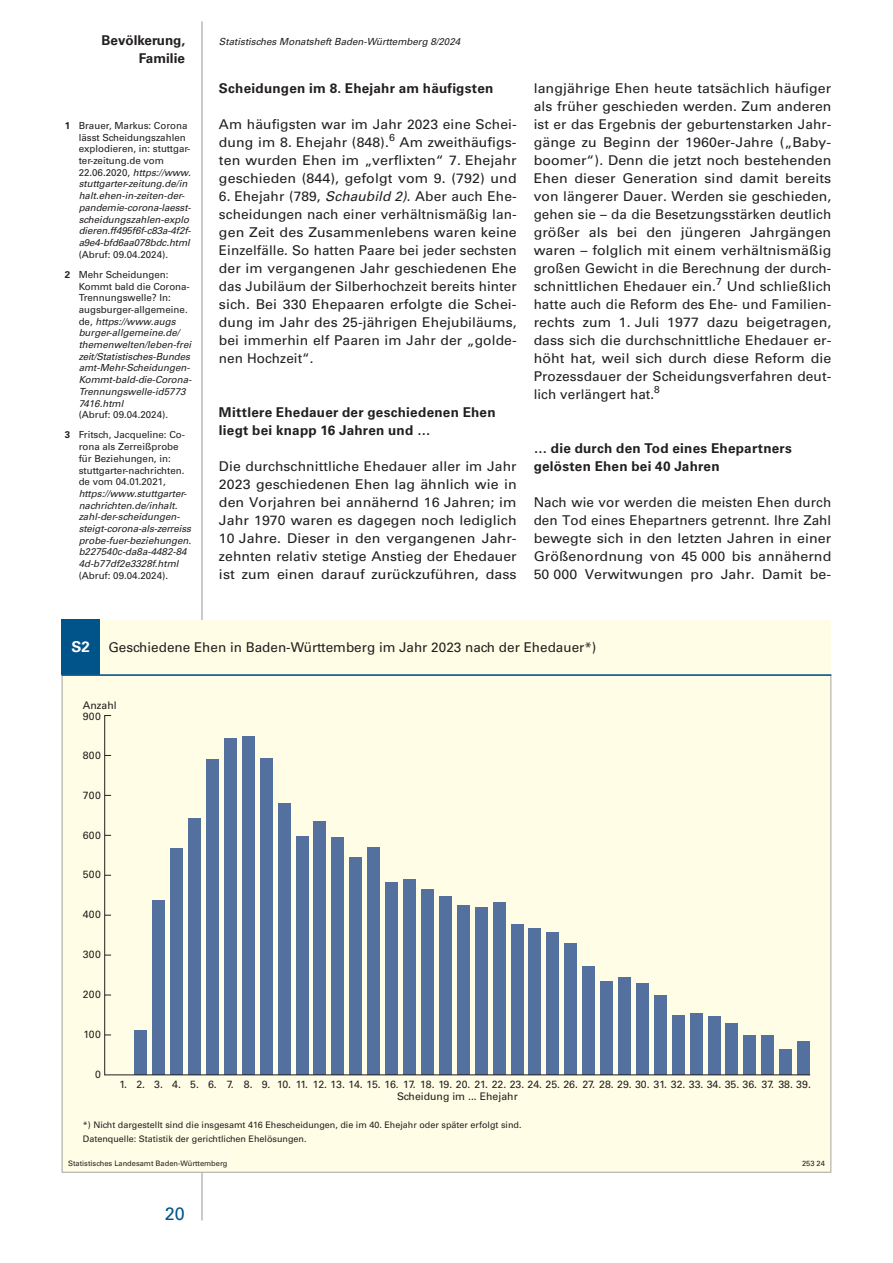
<style>
.page{position:relative;width:893px;height:1263px;background:#fff}
.page>*{position:absolute;margin:0;border:0;box-sizing:border-box;transform-origin:0 0}
.t1{font:18px "Univers";color:#01548a}
.Fließtext{font:13.5px/18px "Univers";letter-spacing:.005em;color:#231f20;text-align:justify}
.Fließtext-2{font:13.5px/18px "Univers";letter-spacing:.005em;color:#231f20;text-align:justify;scale:1.05 1}
.Kapitelzwischenübers{font:700 13.5px/18px "Univers";letter-spacing:.02em;color:#231f20}
.Kopfzeile_Beitragsth{font:700 13.5px "Univers";color:#231f20}
.t2{font:10.5px "Univers";color:#231f20}
.Kopfzeile_Ausgabe{font:italic 9.75px/11.7px "Univers";color:#231f20}
.t3{font:9px/13.5px "Univers";color:#231f20}
.t4{font:7.5px "Univers";color:#231f20}
.s1{font-weight:700;font-style:normal}
.s2{font-style:normal}
.s3{font-style:italic}
.s4{font-weight:700;font-size:15px;color:#fff}
</style>
<div class="page">
<hr style="left:202px;top:21px;width:1px;height:1199px;background:#939598">
<div style="left:62px;top:620px;width:769px;height:552px;background:#fffde5"></div>
<div style="left:62px;top:620px;width:38px;height:55px;background:#01548a"></div>
<svg style="left:62px;top:676px;width:769px;height:496px"></svg>
<hr style="left:104px;top:715px;width:1px;height:360px;background:#231f20">
<div style="left:134px;top:1030px;width:13px;height:45px;background:#54709e"></div>
<div style="left:152px;top:900px;width:13px;height:175px;background:#54709e"></div>
<div style="left:170px;top:848px;width:13px;height:227px;background:#54709e"></div>
<div style="left:188px;top:818px;width:13px;height:257px;background:#54709e"></div>
<div style="left:206px;top:760px;width:13px;height:315px;background:#54709e"></div>
<div style="left:224px;top:738px;width:13px;height:337px;background:#54709e"></div>
<div style="left:242px;top:736px;width:13px;height:339px;background:#54709e"></div>
<div style="left:260px;top:759px;width:13px;height:316px;background:#54709e"></div>
<div style="left:278px;top:804px;width:13px;height:271px;background:#54709e"></div>
<div style="left:296px;top:836px;width:12px;height:239px;background:#54709e"></div>
<div style="left:314px;top:822px;width:12px;height:253px;background:#54709e"></div>
<div style="left:331px;top:838px;width:13px;height:237px;background:#54709e"></div>
<div style="left:349px;top:857px;width:13px;height:218px;background:#54709e"></div>
<div style="left:367px;top:848px;width:13px;height:227px;background:#54709e"></div>
<div style="left:385px;top:882px;width:13px;height:193px;background:#54709e"></div>
<div style="left:403px;top:880px;width:13px;height:195px;background:#54709e"></div>
<div style="left:421px;top:889px;width:13px;height:186px;background:#54709e"></div>
<div style="left:439px;top:896px;width:13px;height:179px;background:#54709e"></div>
<div style="left:457px;top:905px;width:13px;height:170px;background:#54709e"></div>
<div style="left:475px;top:907px;width:13px;height:168px;background:#54709e"></div>
<div style="left:493px;top:903px;width:13px;height:172px;background:#54709e"></div>
<div style="left:511px;top:924px;width:12px;height:151px;background:#54709e"></div>
<div style="left:528px;top:929px;width:13px;height:146px;background:#54709e"></div>
<div style="left:546px;top:933px;width:13px;height:142px;background:#54709e"></div>
<div style="left:564px;top:943px;width:13px;height:132px;background:#54709e"></div>
<div style="left:582px;top:966px;width:13px;height:109px;background:#54709e"></div>
<div style="left:600px;top:981px;width:13px;height:94px;background:#54709e"></div>
<div style="left:618px;top:977px;width:13px;height:98px;background:#54709e"></div>
<div style="left:636px;top:983px;width:13px;height:92px;background:#54709e"></div>
<div style="left:654px;top:995px;width:13px;height:80px;background:#54709e"></div>
<div style="left:672px;top:1015px;width:13px;height:60px;background:#54709e"></div>
<div style="left:690px;top:1014px;width:13px;height:61px;background:#54709e"></div>
<div style="left:708px;top:1016px;width:12px;height:59px;background:#54709e"></div>
<div style="left:725px;top:1023px;width:13px;height:52px;background:#54709e"></div>
<div style="left:743px;top:1036px;width:13px;height:39px;background:#54709e"></div>
<div style="left:761px;top:1035px;width:13px;height:40px;background:#54709e"></div>
<div style="left:779px;top:1050px;width:13px;height:25px;background:#54709e"></div>
<div style="left:797px;top:1041px;width:13px;height:34px;background:#54709e"></div>
<hr style="left:105px;top:1074px;width:705px;height:1px;background:#231f20">
<hr style="left:62px;top:674px;width:769px;height:2px;background:#01548a">
<p class="Kopfzeile_Beitragsth" style="left:102px;top:32px;width:85px">Bevölkerung,</p>
<p class="Kopfzeile_Ausgabe" style="left:219px;top:35px;width:243px">Statistisches Monatsheft Baden-Württemberg 8/2024</p>
<p class="Kopfzeile_Beitragsth" style="left:139px;top:50px;width:47px">Familie</p>
<p class="Kopfzeile_Ausgabe" style="left:79px;top:120px;width:114px;text-indent:-14px"><span class="s1">1</span> <span class="s2">Brauer, Markus: Corona lässt Scheidungszahlen explodieren, in: stuttgar&shy;ter-zeitung.de vom<br>22.06.2020,</span> https://www. stuttgarter-zeitung.de/in halt.ehen-in-zeiten-der&shy;pandemie-corona-laesst&shy;scheidungszahlen-explo dieren.ff495f6f-c83a-4f2f&shy;a9e4-bfd6aa078bdc.html <span class="s2">(Abruf: 09.04.2024).</span></p>
<p class="Kopfzeile_Ausgabe" style="left:79px;top:269px;width:114px;text-indent:-14px"><span class="s1">2</span> <span class="s2">Mehr Scheidungen:<br>Kommt bald die Corona-<br>Trennungswelle? In: augsburger-allgemeine. de,</span> https://www.augs burger-allgemeine.de/ themenwelten/leben-frei zeit/Statistisches-Bundes amt-Mehr-Scheidungen-<br>Kommt-bald-die-Corona-<br>Trennungswelle-id5773<br>7416.html<br><span class="s2">(Abruf: 09.04.2024).</span></p>
<p class="Kopfzeile_Ausgabe" style="left:79px;top:429px;width:114px;text-indent:-14px"><span class="s1">3</span> <span class="s2">Fritsch, Jacqueline: Co&shy;rona als Zerreißprobe für Beziehungen, in: stuttgarter-nachrichten. de vom 04.01.2021, </span>https://www.stuttgarter&shy;nachrichten.de/inhalt. zahl-der-scheidungen&shy;steigt-corona-als-zerreiss probe-fuer-beziehungen. b227540c-da8a-4482-84<br>4d-b77df2e3328f.html <span class="s2">(Abruf: 09.04.2024).</span></p>
<p class="Kapitelzwischenübers" style="left:219px;top:79px;width:276px">Scheidungen im 8. Ehejahr am häufigsten</p>
<p class="Fließtext" style="left:219px;top:115px;width:299px">Am häufigsten war im Jahr 2023 eine Schei&shy;dung im 8. Ehejahr (848).<sup>6</sup> Am zweithäufigs&shy;ten wurden Ehen im „verflixten“ 7. Ehejahr geschieden (844), gefolgt vom 9. (792) und</p>
<p class="Fließtext" style="left:219px;top:187px;width:299px">6. Ehejahr (789, <span class="s3">Schaubild 2)</span>. Aber auch Ehe&shy;scheidungen nach einer verhältnismäßig lan&shy;gen Zeit des Zusammenlebens waren keine Einzelfälle. So hatten Paare bei jeder sechsten der im vergangenen Jahr geschiedenen Ehe das Jubiläum der Silberhochzeit bereits hinter sich. Bei 330 Ehepaaren erfolgte die Schei&shy;dung im Jahr des 25-jährigen Ehejubiläums, bei immerhin elf Paaren im Jahr der „golde&shy;nen Hochzeit“.</p>
<p class="Kapitelzwischenübers" style="left:219px;top:403px;width:278px">Mittlere Ehedauer der geschiedenen Ehen liegt bei knapp 16 Jahren und …</p>
<p class="Fließtext" style="left:219px;top:457px;width:299px">Die durchschnittliche Ehedauer aller im Jahr 2023 geschiedenen Ehen lag ähnlich wie in den Vorjahren bei annähernd 16 Jahren; im Jahr 1970 waren es dagegen noch lediglich 10 Jahre. Dieser in den vergangenen Jahr&shy;zehnten relativ stetige Anstieg der Ehedauer ist zum einen darauf zurückzuführen, dass</p>
<p class="Fließtext-2" style="left:534px;top:79px;width:285px">langjährige Ehen heute tatsächlich häufiger als früher geschieden werden. Zum anderen ist er das Ergebnis der geburtenstarken Jahr&shy;gänge zu Beginn der 1960er-Jahre („Baby&shy;boomer“). Denn die jetzt noch bestehenden Ehen dieser Generation sind damit bereits von längerer Dauer. Werden sie geschieden, gehen sie – da die Besetzungsstärken deutlich größer als bei den jüngeren Jahrgängen waren – folglich mit einem verhältnismäßig großen Gewicht in die Berechnung der durch&shy;schnittlichen Ehedauer ein.<sup>7</sup> Und schließlich hatte auch die Reform des Ehe- und Familien&shy;rechts zum 1. Juli 1977 dazu beigetragen, dass sich die durchschnittliche Ehedauer er&shy;höht hat, weil sich durch diese Reform die Prozessdauer der Scheidungsverfahren deut&shy;lich verlängert hat.<sup>8</sup></p>
<p class="Kapitelzwischenübers" style="left:534px;top:439px;width:260px">… die durch den Tod eines Ehepartners gelösten Ehen bei 40 Jahren</p>
<p class="Fließtext" style="left:534px;top:493px;width:299px">Nach wie vor werden die meisten Ehen durch den Tod eines Ehepartners getrennt. Ihre Zahl bewegte sich in den letzten Jahren in einer Größenordnung von 45 000 bis annähernd 50 000 Verwitwungen pro Jahr. Damit be-</p>
<p class="Fließtext" style="left:72px;top:638px;width:526px"><span class="s4">S2</span> Geschiedene Ehen in Baden-Württemberg im Jahr 2023 nach der Ehedauer*)</p>
<p class="t2" style="left:83px;top:699px;width:35px">Anzahl</p>
<p class="t2" style="left:83px;top:710px;width:19px">900</p>
<p class="t2" style="left:83px;top:749px;width:19px">800</p>
<p class="t2" style="left:83px;top:789px;width:19px">700</p>
<p class="t2" style="left:83px;top:828px;width:19px">600</p>
<p class="t2" style="left:83px;top:868px;width:19px">500</p>
<p class="t2" style="left:83px;top:908px;width:19px">400</p>
<p class="t2" style="left:83px;top:948px;width:19px">300</p>
<p class="t2" style="left:83px;top:988px;width:19px">200</p>
<p class="t2" style="left:83px;top:1028px;width:19px">100</p>
<p class="t2" style="left:95px;top:1068px;width:7px">0</p>
<p class="t2" style="left:119px;top:1078px;width:693px">1. 2. 3. 4. 5. 6. 7. 8. 9. 10. 11. 12. 13. 14. 15. 16. 17. 18. 19. 20. 21. 22. 23. 24. 25. 26. 27. 28. 29. 30. 31. 32. 33. 34. 35. 36. 37. 38. 39.</p>
<p class="t2" style="left:397px;top:1090px;width:122px">Scheidung im ... Ehejahr</p>
<p class="t3" style="left:83px;top:1118px;width:440px">*) Nicht dargestellt sind die insgesamt 416 Ehescheidungen, die im 40. Ehejahr oder später erfolgt sind.<br>Datenquelle: Statistik der gerichtlichen Ehelösungen.</p>
<p class="t4" style="left:68px;top:1159px;width:161px">Statistisches Landesamt Baden-Württemberg</p>
<p class="t4" style="left:802px;top:1159px;width:24px">253 24</p>
<p class="t1" style="left:165px;top:1203px;width:22px">20</p>
</div>
